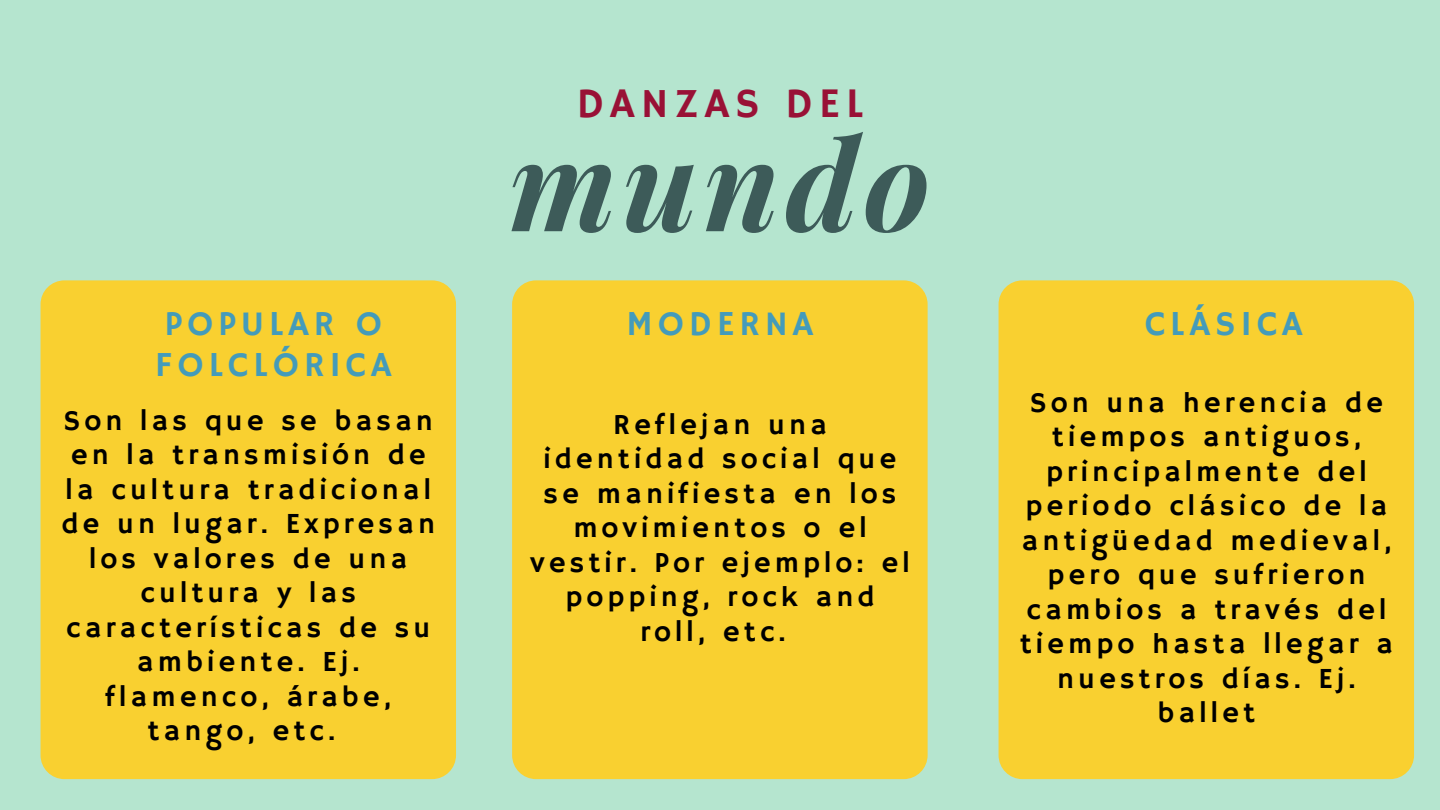
<style>
.page{position:relative;width:1440px;height:810px;background:#b5e5cf}
.page>*{position:absolute;margin:0;border:0;box-sizing:border-box;transform-origin:0 0}
.t1{font:italic 700 125.1px "Playfair Display";letter-spacing:.05em;color:#3d5b59}
.t2{font:42px "Hammersmith One";letter-spacing:.14em;color:#991136}
.t3{font:35px/41.2px "Hammersmith One";letter-spacing:.14em;color:#449bba}
.t4{font:29px/34.5px "Hammersmith One";letter-spacing:.14em;color:#000;text-align:center}
</style>
<div class="page">
<div style="left:41px;top:280px;width:415px;height:499px;background:#f9d030;border-radius:24px"></div>
<div style="left:512px;top:280px;width:416px;height:499px;background:#f9d030;border-radius:24px"></div>
<div style="left:999px;top:280px;width:415px;height:499px;background:#f9d030;border-radius:24px"></div>
<p class="t3" style="left:155px;top:304px;width:238px">POPULAR O<br>FOLCLÓRICA</p>
<p class="t4" style="left:61px;top:405px;width:375px">Son las que se basan en la transmisión de la cultura tradicional de un lugar. Expresan los valores de una cultura y las características de su ambiente. Ej. flamenco, árabe, tango, etc.</p>
<p class="t2" style="left:576px;top:79px;width:289px">DANZAS DEL</p>
<p class="t1" style="left:510px;top:96px;width:422px">mundo</p>
<p class="t3" style="left:627px;top:304px;width:188px">MODERNA</p>
<p class="t4" style="left:530px;top:409px;width:381px">Reflejan una identidad social que se manifiesta en los movimientos o el vestir. Por ejemplo: el popping, rock and roll, etc.</p>
<p class="t3" style="left:1145px;top:304px;width:159px">CLÁSICA</p>
<p class="t4" style="left:1020px;top:387px;width:375px">Son una herencia de tiempos antiguos, principalmente del periodo clásico de la antigüedad medieval, pero que sufrieron cambios a través del tiempo hasta llegar a nuestros días. Ej. ballet</p>
</div>
